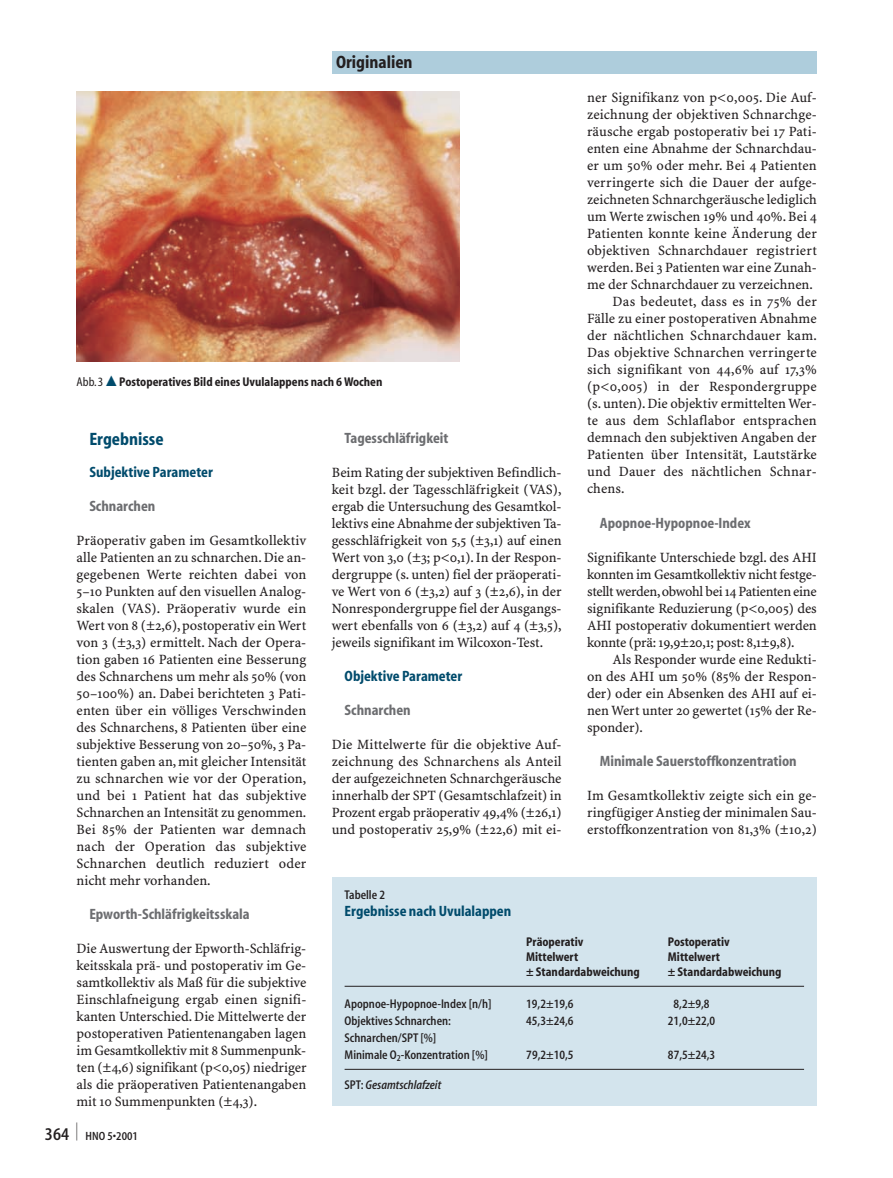
<style>
.page{position:relative;width:893px;height:1178px;background:#fff}
.page>*{position:absolute;margin:0;border:0;box-sizing:border-box;transform-origin:0 0}
.t1{font:700 condensed 18px "S Myriad";color:#231f20}
.t2{font:700 condensed 18px "S Myriad";color:#004b6c}
.t3{font:600 condensed 18px "S Myriad";color:#231f20;scale:.38 1}
.t4{font:700 condensed 15px "S Myriad";color:#6c6d70}
.t5{font:700 condensed 15px "S Myriad";color:#004b6c}
.t6{font:14.25px/17px "S Minion Plus";color:#231f20;text-align:justify}
.t7{font:600 condensed 12.75px/17px "S Myriad";color:#231f20}
.t8{font:700 condensed 12.75px "S Myriad";color:#231f20}
.t9{font:italic 600 condensed 12.75px "S Myriad";color:#231f20}
.t10{font:condensed 12.75px "S Myriad";color:#231f20}
.t11{font:600 condensed 12px "S Myriad";color:#231f20}
.s1{font-style:normal}
.s2{font-size:18px}
</style>
<div class="page">
<div style="left:332px;top:51px;width:484px;height:23px;background:#aecddc"></div>
<img style="left:77px;top:91px;width:382px;height:270px">
<div style="left:332px;top:877px;width:484px;height:229px;background:#d3e4ed"></div>
<hr style="left:344px;top:985px;width:460px;height:1px;background:#231f20">
<hr style="left:344px;top:1068px;width:460px;height:1px;background:#231f20">
<p class="t1" style="left:336px;top:55px;width:78px">Originalien</p>
<p class="t6" style="left:587px;top:90px;width:231px">ner Signifikanz von p&lt;0,005. Die Auf-</p>
<p class="t6" style="left:587px;top:107px;width:231px">zeichnung der objektiven Schnarchge-</p>
<p class="t6" style="left:587px;top:124px;width:231px">räusche ergab postoperativ bei 17 Pati-</p>
<p class="t6" style="left:587px;top:141px;width:231px">enten eine Abnahme der Schnarchdau-</p>
<p class="t6" style="left:587px;top:158px;width:231px">er um 50% oder mehr. Bei 4 Patienten</p>
<p class="t6" style="left:587px;top:175px;width:231px">verringerte sich die Dauer der aufge-</p>
<p class="t6" style="left:587px;top:192px;width:231px">zeichneten Schnarchgeräusche lediglich</p>
<p class="t6" style="left:587px;top:209px;width:231px">um Werte zwischen 19% und 40%. Bei 4</p>
<p class="t6" style="left:587px;top:226px;width:231px">Patienten konnte keine Änderung der</p>
<p class="t6" style="left:587px;top:243px;width:231px">objektiven Schnarchdauer registriert</p>
<p class="t6" style="left:587px;top:260px;width:231px">werden. Bei 3 Patienten war eine Zunah-</p>
<p class="t6" style="left:587px;top:277px;width:227px">me der Schnarchdauer zu verzeichnen.</p>
<p class="t6" style="left:612px;top:294px;width:206px">Das bedeutet, dass es in 75% der</p>
<p class="t6" style="left:587px;top:311px;width:231px">Fälle zu einer postoperativen Abnahme</p>
<p class="t6" style="left:587px;top:328px;width:231px">der nächtlichen Schnarchdauer kam.</p>
<p class="t6" style="left:587px;top:345px;width:231px">Das objektive Schnarchen verringerte</p>
<p class="t6" style="left:587px;top:362px;width:231px">sich signifikant von 44,6% auf 17,3%</p>
<p class="t6" style="left:587px;top:379px;width:231px">(p&lt;0,005) in der Respondergruppe</p>
<p class="t6" style="left:587px;top:396px;width:231px">(s. unten). Die objektiv ermittelten Wer-</p>
<p class="t6" style="left:587px;top:413px;width:231px">te aus dem Schlaflabor entsprachen</p>
<p class="t6" style="left:587px;top:430px;width:231px">demnach den subjektiven Angaben der</p>
<p class="t6" style="left:587px;top:447px;width:231px">Patienten über Intensität, Lautstärke</p>
<p class="t6" style="left:587px;top:464px;width:231px">und Dauer des nächtlichen Schnar-</p>
<p class="t6" style="left:587px;top:481px;width:39px">chens.</p>
<p class="t4" style="left:600px;top:517px;width:152px">Apopnoe-Hypopnoe-Index</p>
<p class="t6" style="left:587px;top:549px;width:231px">Signifikante Unterschiede bzgl. des AHI konnten im Gesamtkollektiv nicht festge&shy;stellt werden,obwohl bei 14 Patienten eine signifikante Reduzierung (p&lt;0,005) des AHI postoperativ dokumentiert werden konnte (prä: 19,9±20,1; post: 8,1±9,8).</p>
<p class="t6" style="left:587px;top:651px;width:231px;text-indent:26px">Als Responder wurde eine Redukti&shy;on des AHI um 50% (85% der Respon&shy;der) oder ein Absenken des AHI auf ei&shy;nen Wert unter 20 gewertet (15% der Re&shy;sponder).</p>
<p class="t4" style="left:600px;top:755px;width:198px">Minimale Sauerstoffkonzentration</p>
<p class="t6" style="left:587px;top:787px;width:231px">Im Gesamtkollektiv zeigte sich ein ge&shy;ringfügiger Anstieg der minimalen Sau&shy;erstoffkonzentration von 81,3% (±10,2)</p>
<p class="t10" style="left:77px;top:374px;width:28px">Abb.3</p>
<p class="t8" style="left:119px;top:376px;width:265px">Postoperatives Bild eines Uvulalappens nach 6 Wochen</p>
<p class="t2" style="left:89px;top:432px;width:76px">Ergebnisse</p>
<p class="t5" style="left:89px;top:466px;width:125px">Subjektive Parameter</p>
<p class="t4" style="left:89px;top:500px;width:68px">Schnarchen</p>
<p class="t6" style="left:77px;top:533px;width:231px">Präoperativ gaben im Gesamtkollektiv alle Patienten an zu schnarchen. Die an&shy;gegebenen Werte reichten dabei von 5–10 Punkten auf den visuellen Analog&shy;skalen (VAS). Präoperativ wurde ein Wert von 8 (±2,6), postoperativ ein Wert von 3 (±3,3) ermittelt. Nach der Opera&shy;tion gaben 16 Patienten eine Besserung des Schnarchens um mehr als 50% (von 50–100%) an. Dabei berichteten 3 Pati&shy;enten über ein völliges Verschwinden des Schnarchens, 8 Patienten über eine subjektive Besserung von 20–50%, 3 Pa&shy;tienten gaben an, mit gleicher Intensität zu schnarchen wie vor der Operation, und bei 1 Patient hat das subjektive Schnarchen an Intensität zu genommen.<br>Bei 85% der Patienten war demnach nach der Operation das subjektive Schnarchen deutlich reduziert oder nicht mehr vorhanden.</p>
<p class="t4" style="left:89px;top:908px;width:162px">Epworth-Schläfrigkeitsskala</p>
<p class="t6" style="left:77px;top:941px;width:231px">Die Auswertung der Epworth-Schläfrig&shy;keitsskala prä- und postoperativ im Ge&shy;samtkollektiv als Maß für die subjektive Einschlafneigung ergab einen signifi&shy;kanten Unterschied. Die Mittelwerte der postoperativen Patientenangaben lagen im Gesamtkollektiv mit 8 Summenpunk&shy;ten (±4,6) signifikant (p&lt;0,05) niedriger als die präoperativen Patientenangaben mit 10 Summenpunkten (±4,3).</p>
<p class="t4" style="left:344px;top:432px;width:105px">Tagesschläfrigkeit</p>
<p class="t6" style="left:332px;top:464px;width:231px">Beim Rating der subjektiven Befindlich&shy;keit bzgl. der Tagesschläfrigkeit (VAS), ergab die Untersuchung des Gesamtkol&shy;lektivs eine Abnahme der subjektiven Ta&shy;gesschläfrigkeit von 5,5 (±3,1) auf einen Wert von 3,0 (±3; p&lt;0,1). In der Respon&shy;dergruppe (s. unten) fiel der präoperati&shy;ve Wert von 6 (±3,2) auf 3 (±2,6), in der Nonrespondergruppe fiel der Ausgangs&shy;wert ebenfalls von 6 (±3,2) auf 4 (±3,5), jeweils signifikant im Wilcoxon-Test.</p>
<p class="t5" style="left:344px;top:670px;width:119px">Objektive Parameter</p>
<p class="t4" style="left:344px;top:704px;width:68px">Schnarchen</p>
<p class="t6" style="left:332px;top:737px;width:231px">Die Mittelwerte für die objektive Auf&shy;zeichnung des Schnarchens als Anteil der aufgezeichneten Schnarchgeräusche innerhalb der SPT (Gesamtschlafzeit) in Prozent ergab präoperativ 49,4% (±26,1) und postoperativ 25,9% (±22,6) mit ei-</p>
<p class="t7" style="left:344px;top:887px;width:42px">Tabelle 2</p>
<p class="t5" style="left:344px;top:905px;width:168px">Ergebnisse nach Uvulalappen</p>
<p class="t8" style="left:526px;top:936px;width:59px">Präoperativ</p>
<p class="t8" style="left:668px;top:936px;width:63px">Postoperativ</p>
<p class="t8" style="left:526px;top:951px;width:53px">Mittelwert</p>
<p class="t8" style="left:668px;top:951px;width:53px">Mittelwert</p>
<p class="t8" style="left:526px;top:966px;width:115px">± Standardabweichung</p>
<p class="t8" style="left:668px;top:966px;width:115px">± Standardabweichung</p>
<p class="t7" style="left:344px;top:996px;width:148px">Apopnoe-Hypopnoe-Index [n/h]</p>
<p class="t7" style="left:526px;top:996px;width:49px">19,2±19,6</p>
<p class="t7" style="left:673px;top:996px;width:37px">8,2±9,8</p>
<p class="t7" style="left:344px;top:1013px;width:108px">Objektives Schnarchen:</p>
<p class="t7" style="left:526px;top:1013px;width:49px">45,3±24,6</p>
<p class="t7" style="left:668px;top:1013px;width:49px">21,0±22,0</p>
<p class="t7" style="left:344px;top:1030px;width:145px">Schnarchen/SPT [%]<br>Minimale O<sub>2</sub>-Konzentration [%]</p>
<p class="t7" style="left:526px;top:1047px;width:49px">79,2±10,5</p>
<p class="t7" style="left:668px;top:1047px;width:49px">87,5±24,3</p>
<p class="t9" style="left:344px;top:1079px;width:98px"><span class="s1">SPT:</span> Gesamtschlafzeit</p>
<p class="t3" style="left:76px;top:1123px;width:5px">|</p>
<p class="t11" style="left:45px;top:1131px;width:94px"><span class="s2">364</span> HNO 5•2001</p>
</div>
